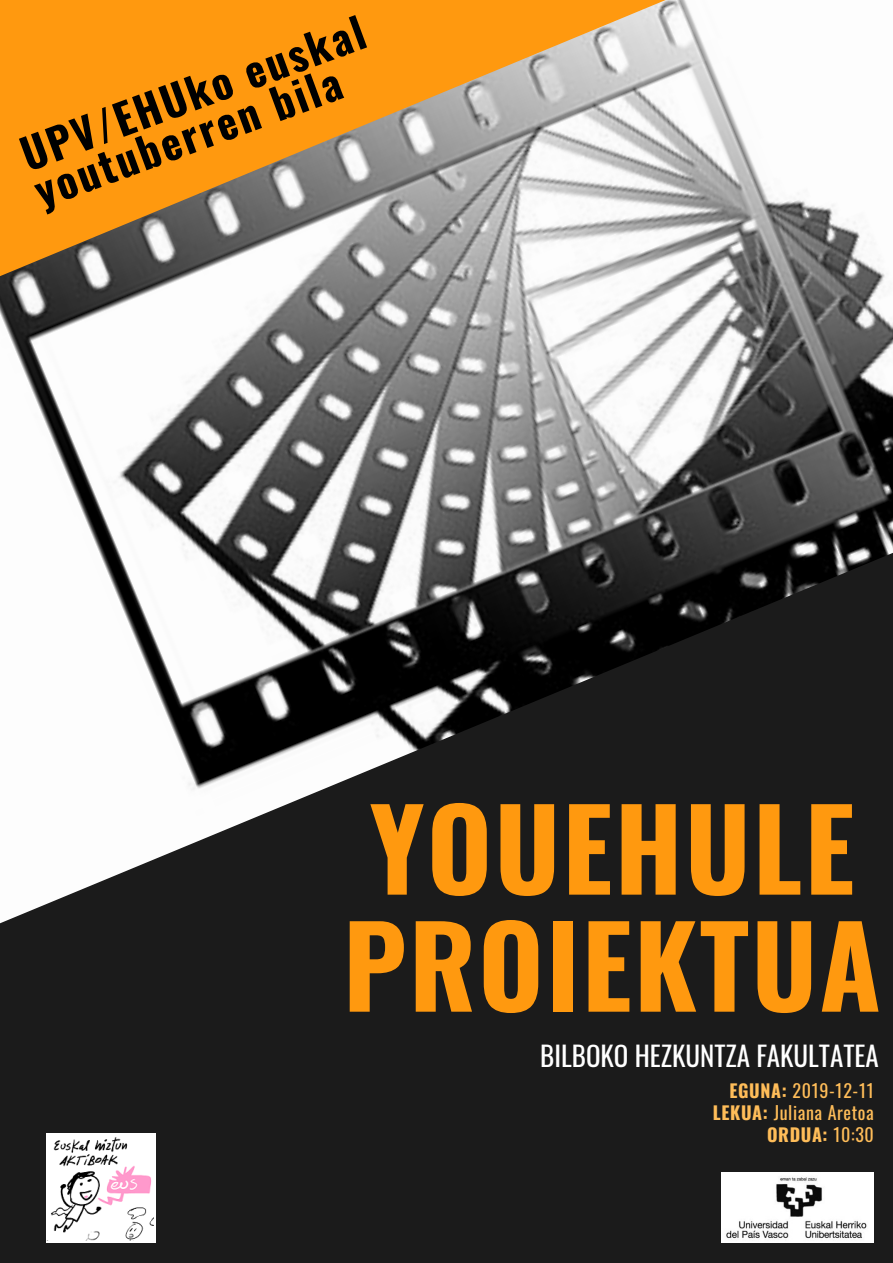
<style>
.page{position:relative;width:893px;height:1263px;background:#fff}
.page>*{position:absolute;margin:0;border:0;box-sizing:border-box;transform-origin:0 0}
.t1{font:700 111.68px/117px "Oswald";letter-spacing:.02em;color:#ff990f}
.t2{font:700 42.45px/39.4px "Oswald";color:#000}
.t3{font:27px "Oswald";color:#fff}
.t4{font:18px/22px "Oswald";letter-spacing:.035em;color:#ffbd59;text-align:right}
.s1{font-weight:700}
</style>
<div class="page">
<div style="left:0;top:923px;width:893px;height:340px;background:#1b1b1b"></div>
<img style="left:0;top:0;width:893px;height:923px">
<img style="left:721px;top:1172px;width:153px;height:71px">
<img style="left:46px;top:1133px;width:110px;height:110px">
<h2 class="t2" style="left:15px;top:135px;width:364px;rotate:-20deg">UPV/EHUko euskal youtuberren bila</h2>
<h1 class="t1" style="left:343px;top:786px;width:539px">YOUEHULE<br>PROIEKTUA</h1>
<h3 class="t3" style="left:540px;top:1034px;width:340px">BILBOKO HEZKUNTZA FAKULTATEA</h3>
<p class="t4" style="left:713px;top:1078px;width:162px"><span class="s1">EGUNA:</span> 2019-12-11<br><span class="s1">LEKUA:</span> Juliana Aretoa<br><span class="s1">ORDUA:</span> 10:30</p>
</div>
